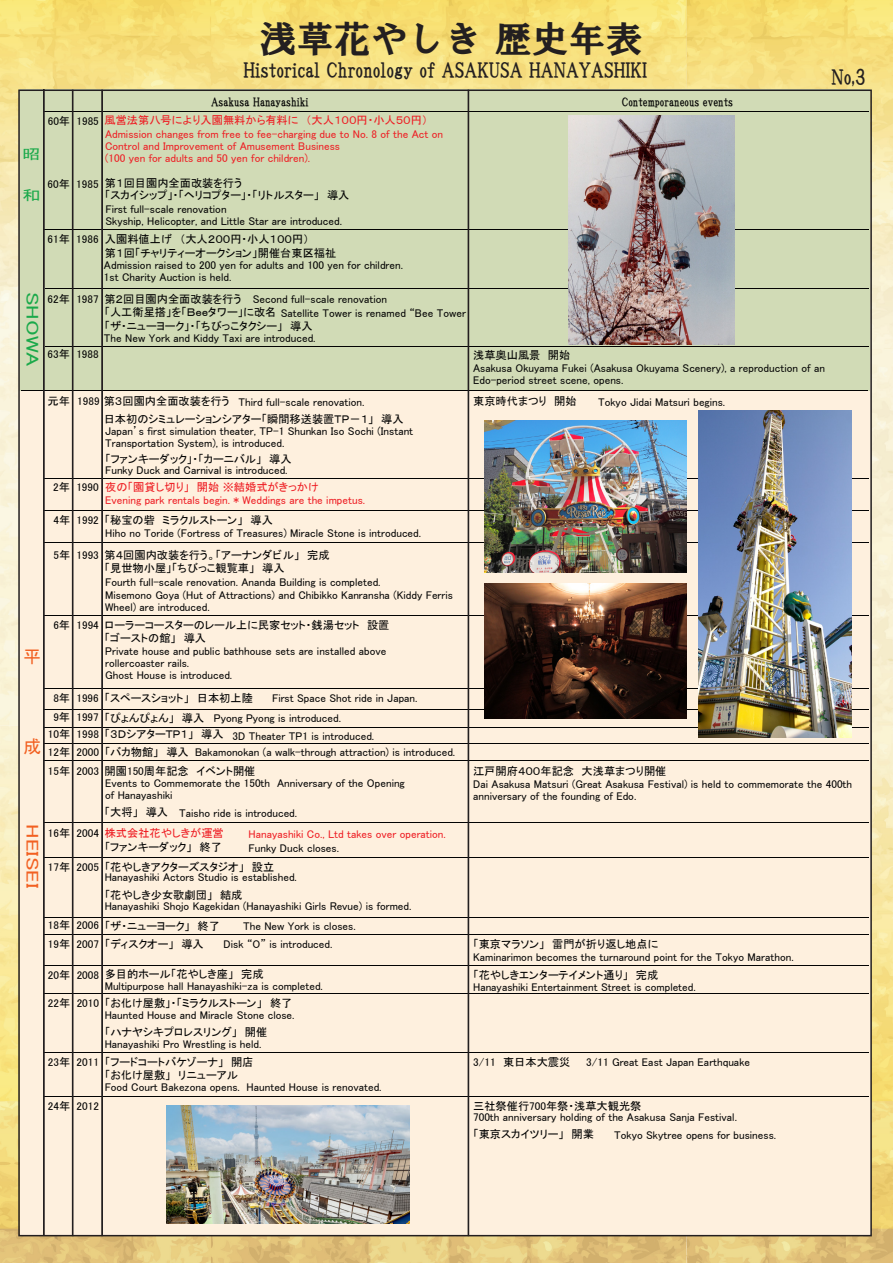
<style>
.page{position:relative;width:893px;height:1263px;background:#fff}
.page>*{position:absolute;margin:0;border:0;box-sizing:border-box;transform-origin:0 0}
.t1{font:37.05px "HGS Soei Presence EB";color:#231f20}
.t2{font:19.35px "HGS Soei Presence EB";color:#231f20}
.t3{font:18px "MS P Gothic";color:#f26021}
.t4{font:17.25px "MS P Gothic";color:#f26021;scale:1.3 1}
.t5{font:17.25px "MS P Gothic";color:#1aa94a;scale:1.3 1}
.t6{font:13.8px "MS P Gothic";color:#1aa94a;scale:1.3 1}
.t7{font:11.25px/12px "MS P Gothic";color:#030303}
.t8{font:11.25px/12px "MS P Gothic";color:#ee1d23}
.t9{font:11.25px "HGS Soei Presence EB";color:#030303}
.s1{color:#030303}
</style>
<div class="page">
<img style="left:0;top:0;width:893px;height:1263px">
<div style="left:20px;top:385px;width:850px;height:851px;background:#fef0de"></div>
<div style="left:19px;top:90px;width:851px;height:301px;background:#d1dbb6"></div>
<hr style="left:44px;top:111px;width:825px;height:1px;background:#030303">
<hr style="left:44px;top:229px;width:825px;height:1px;background:#030303">
<hr style="left:45px;top:289px;width:824px;height:1px;background:#030303">
<hr style="left:45px;top:346px;width:824px;height:1px;background:#030303">
<hr style="left:44px;top:478px;width:825px;height:1px;background:#030303">
<hr style="left:44px;top:510px;width:825px;height:1px;background:#030303">
<hr style="left:44px;top:542px;width:825px;height:1px;background:#030303">
<hr style="left:44px;top:615px;width:825px;height:1px;background:#030303">
<hr style="left:44px;top:688px;width:825px;height:1px;background:#030303">
<hr style="left:44px;top:709px;width:825px;height:1px;background:#030303">
<hr style="left:44px;top:727px;width:825px;height:1px;background:#030303">
<hr style="left:44px;top:743px;width:825px;height:1px;background:#030303">
<hr style="left:44px;top:761px;width:825px;height:1px;background:#030303">
<hr style="left:44px;top:822px;width:825px;height:1px;background:#030303">
<hr style="left:44px;top:857px;width:825px;height:1px;background:#030303">
<hr style="left:44px;top:917px;width:825px;height:1px;background:#030303">
<hr style="left:44px;top:934px;width:825px;height:1px;background:#030303">
<hr style="left:44px;top:965px;width:825px;height:1px;background:#030303">
<hr style="left:44px;top:994px;width:825px;height:1px;background:#030303">
<hr style="left:44px;top:1052px;width:825px;height:1px;background:#030303">
<hr style="left:44px;top:1097px;width:825px;height:1px;background:#030303">
<hr style="left:21px;top:390px;width:847px;height:1px;background:#030303">
<div style="left:72px;top:90px;width:1px;height:1146px;border:1px solid #231f20"></div>
<div style="left:43px;top:89px;width:2px;height:1146px;border:1px solid #231f20"></div>
<div style="left:101px;top:90px;width:2px;height:1146px;border:1px solid #231f20"></div>
<div style="left:468px;top:90px;width:1px;height:1146px;border:1px solid #231f20"></div>
<img style="left:568px;top:115px;width:166px;height:230px">
<img style="left:484px;top:421px;width:202px;height:152px">
<img style="left:484px;top:583px;width:203px;height:135px">
<img style="left:699px;top:411px;width:152px;height:326px">
<img style="left:166px;top:1105px;width:243px;height:119px">
<p class="t6" style="left:22px;top:148px;width:23px">昭　</p>
<p class="t6" style="left:22px;top:188px;width:14px">和</p>
<h3 class="t5" style="left:41px;top:292px;width:59px;rotate:90deg">SHOWA</h3>
<h3 class="t3" style="left:23px;top:649px;width:29px">平　</h3>
<h1 class="t1" style="left:260px;top:20px;width:384px">浅草花やしき 歴史年表</h1>
<h2 class="t2" style="left:243px;top:60px;width:405px">Historical Chronology of ASAKUSA HANAYASHIKI</h2>
<p class="t9" style="left:211px;top:96px;width:99px">Asakusa Hanayashiki</p>
<p class="t9" style="left:622px;top:96px;width:113px">Contemporaneous events</p>
<p class="t8" style="left:48px;top:114px;width:381px"><span class="s1">60年 1985</span> 風営法第八号により入園無料から有料に （大人１００円・小人５０円）</p>
<p class="t8" style="left:105px;top:128px;width:340px">Admission changes from free to fee-charging due to No. 8 of the Act on<br>Control and Improvement of Amusement Business<br>(100 yen for adults and 50 yen for children).</p>
<p class="t7" style="left:105px;top:176px;width:246px;line-height:12.8px">第１回目園内全面改装を行う<br>「スカイシップ」・「ヘリコプター」・「リトルスター」 導入</p>
<p class="t7" style="left:105px;top:232px;width:233px;line-height:13.6px;text-indent:-57px">61年 1986 入園料値上げ （大人２００円・小人１００円）<br>第１回「チャリティーオークション」開催台東区福祉</p>
<p class="t7" style="left:104px;top:291px;width:363px;line-height:14.9px;text-indent:-57px">62年 1987 第２回目園内全面改装を行う<br>「人工衛星搭」を「Ｂｅｅタワー」に改名 Satellite Tower is renamed “Bee Tower</p>
<p class="t7" style="left:104px;top:320px;width:210px">「ザ・ニューヨーク」・「ちびっこタクシー」 導入</p>
<p class="t7" style="left:48px;top:178px;width:53px">60年 1985</p>
<p class="t7" style="left:106px;top:202px;width:238px">First full-scale renovation<br>Skyship, Helicopter, and Little Star are introduced.</p>
<p class="t7" style="left:104px;top:259px;width:300px">Admission raised to 200 yen for adults and 100 yen for children.<br>1st Charity Auction is held.</p>
<p class="t7" style="left:253px;top:292px;width:136px">Second full-scale renovation</p>
<p class="t7" style="left:104px;top:332px;width:213px">The New York and Kiddy Taxi are introduced.</p>
<h2 class="t2" style="left:831px;top:67px;width:36px">No,3</h2>
<p class="t7" style="left:48px;top:348px;width:53px">63年 1988</p>
<p class="t7" style="left:473px;top:349px;width:99px">浅草奥山風景 開始</p>
<p class="t7" style="left:48px;top:395px;width:183px">元年 1989 第３回園内全面改装を行う</p>
<p class="t7" style="left:473px;top:395px;width:105px">東京時代まつり 開始</p>
<p class="t7" style="left:104px;top:413px;width:301px">日本初のシミュレーションシアター「瞬間移送装置ＴＰ－１」 導入</p>
<p class="t7" style="left:105px;top:454px;width:188px;line-height:10.9px">「ファンキーダック」・「カーニバル」 導入<br>Funky Duck and Carnival is introduced.</p>
<p class="t8" style="left:53px;top:481px;width:267px"><span class="s1">2年 1990</span> 夜の「園貸し切り」 開始 ※結婚式がきっかけ</p>
<p class="t7" style="left:53px;top:513px;width:221px">4年 1992 「秘宝の砦 ミラクルストーン」 導入</p>
<p class="t7" style="left:53px;top:548px;width:278px;line-height:13.6px;text-align:center">5年 1993 第４回園内改装を行う。「アーナンダビル」 完成「見世物小屋」「ちびっこ観覧車」 導入</p>
<p class="t7" style="left:473px;top:362px;width:353px">Asakusa Okuyama Fukei (Asakusa Okuyama Scenery), a reproduction of an<br>Edo-period street scene, opens.</p>
<p class="t7" style="left:239px;top:396px;width:127px">Third full-scale renovation.</p>
<p class="t7" style="left:598px;top:396px;width:129px">Tokyo Jidai Matsuri begins.</p>
<p class="t7" style="left:105px;top:425px;width:310px">Japan’s first simulation theater, TP-1 Shunkan Iso Sochi (Instant<br>Transportation System), is introduced.</p>
<p class="t8" style="left:105px;top:494px;width:261px">Evening park rentals begin. * Weddings are the impetus.</p>
<p class="t7" style="left:105px;top:527px;width:317px">Hiho no Toride (Fortress of Treasures) Miracle Stone is introduced.</p>
<p class="t7" style="left:105px;top:576px;width:277px">Fourth full-scale renovation. Ananda Building is completed.</p>
<p class="t7" style="left:105px;top:589px;width:349px">Misemono Goya (Hut of Attractions) and Chibikko Kanransha (Kiddy Ferris<br>Wheel) are introduced.</p>
<p class="t7" style="left:104px;top:618px;width:286px;line-height:13.6px;text-indent:-51px">6年 1994 ローラーコースターのレール上に民家セット・銭湯セット 設置「ゴーストの館」 導入</p>
<p class="t7" style="left:105px;top:645px;width:283px">Private house and public bathhouse sets are installed above rollercoaster rails.<br>Ghost House is introduced.</p>
<h3 class="t3" style="left:23px;top:738px;width:19px">成</h3>
<h3 class="t4" style="left:41px;top:824px;width:51px;rotate:90deg">HEISEI</h3>
<p class="t7" style="left:53px;top:688px;width:201px;line-height:19.5px">8年 1996 「スペースショット」 日本初上陸<br>9年 1997 「ぴょんぴょん」 導入</p>
<p class="t7" style="left:48px;top:725px;width:209px;line-height:18.1px">10年 1998 「３ＤシアターＴＰ１」 導入<br>12年 2000 「バカ物館」 導入<br>15年 2003 開園150周年記念 イベント開催</p>
<p class="t7" style="left:214px;top:688px;width:205px;line-height:20.1px;text-indent:58px">First Space Shot ride in Japan.<br>Pyong Pyong is introduced.</p>
<p class="t7" style="left:195px;top:746px;width:262px">Bakamonokan (a walk-through attraction) is introduced.</p>
<p class="t7" style="left:232px;top:729px;width:143px">3D Theater TP1 is introduced.</p>
<p class="t7" style="left:105px;top:776px;width:301px">Events to Commemorate the 150th Anniversary of the Opening of Hanayashiki</p>
<p class="t7" style="left:105px;top:806px;width:65px">「大将」 導入</p>
<p class="t7" style="left:179px;top:807px;width:119px">Taisho ride is introduced.</p>
<p class="t7" style="left:473px;top:765px;width:195px">江戸開府４００年記念 大浅草まつり開催</p>
<p class="t7" style="left:473px;top:778px;width:381px">Dai Asakusa Matsuri (Great Asakusa Festival) is held to commemorate the 400th anniversary of the founding of Edo.</p>
<p class="t8" style="left:105px;top:826px;width:121px">株式会社花やしきが運営</p>
<p class="t7" style="left:48px;top:861px;width:228px">17年 2005 「花やしきアクターズスタジオ」 設立</p>
<p class="t7" style="left:105px;top:889px;width:139px">「花やしき少女歌劇団」 結成</p>
<p class="t7" style="left:48px;top:938px;width:157px">19年 2007 「ディスクオー」　導入</p>
<p class="t7" style="left:473px;top:938px;width:187px">「東京マラソン」　雷門が折り返し地点に</p>
<p class="t7" style="left:48px;top:968px;width:217px">20年 2008 多目的ホール「花やしき座」　完成</p>
<p class="t7" style="left:473px;top:969px;width:187px">「花やしきエンターテイメント通り」 完成</p>
<p class="t7" style="left:48px;top:997px;width:24px">22年</p>
<p class="t7" style="left:105px;top:997px;width:189px">「お化け屋敷」・「ミラクルストーン」 終了</p>
<p class="t7" style="left:105px;top:1038px;width:158px">Hanayashiki Pro Wrestling is held.</p>
<p class="t7" style="left:48px;top:827px;width:53px">16年 2004</p>
<p class="t8" style="left:249px;top:827px;width:199px">Hanayashiki Co., Ltd takes over operation.</p>
<p class="t7" style="left:105px;top:841px;width:119px">「ファンキーダック」　終了</p>
<p class="t7" style="left:249px;top:842px;width:92px">Funky Duck closes.</p>
<p class="t7" style="left:105px;top:871px;width:194px">Hanayashiki Actors Studio is established.</p>
<p class="t7" style="left:105px;top:900px;width:308px">Hanayashiki Shojo Kagekidan (Hanayashiki Girls Revue) is formed.</p>
<p class="t7" style="left:48px;top:920px;width:174px">18年 2006 「ザ・ニューヨーク」　終了</p>
<p class="t7" style="left:224px;top:916px;width:133px;line-height:18.8px;text-indent:19px">The New York is closes.<br>Disk “O” is introduced.</p>
<p class="t7" style="left:473px;top:951px;width:322px">Kaminarimon becomes the turnaround point for the Tokyo Marathon.</p>
<p class="t7" style="left:473px;top:981px;width:224px">Hanayashiki Entertainment Street is completed.</p>
<p class="t7" style="left:105px;top:979px;width:220px">Multipurpose hall Hanayashiki-za is completed.</p>
<p class="t7" style="left:105px;top:1009px;width:191px">Haunted House and Miracle Stone close.</p>
<p class="t7" style="left:77px;top:997px;width:24px">2010</p>
<p class="t7" style="left:105px;top:1026px;width:164px">「ハナヤシキプロレスリング」　開催</p>
<p class="t7" style="left:48px;top:1056px;width:207px">23年 2011 「フードコートバケゾーナ」　開店</p>
<p class="t7" style="left:473px;top:1056px;width:99px">3/11 東日本大震災</p>
<p class="t7" style="left:105px;top:1069px;width:135px">「お化け屋敷」　リニューアル</p>
<p class="t7" style="left:586px;top:1056px;width:165px">3/11 Great East Japan Earthquake</p>
<p class="t7" style="left:105px;top:1081px;width:278px">Food Court Bakezona opens. Haunted House is renovated.</p>
<p class="t7" style="left:48px;top:1100px;width:53px">24年 2012</p>
<p class="t7" style="left:473px;top:1100px;width:170px">三社祭催行700年祭・浅草大観光祭</p>
<p class="t7" style="left:473px;top:1128px;width:122px">「東京スカイツリー」 開業</p>
<p class="t7" style="left:614px;top:1108px;width:163px;line-height:17.2px;text-indent:-141px">700th anniversary holding of the Asakusa Sanja Festival.<br>Tokyo Skytree opens for business.</p>
</div>
